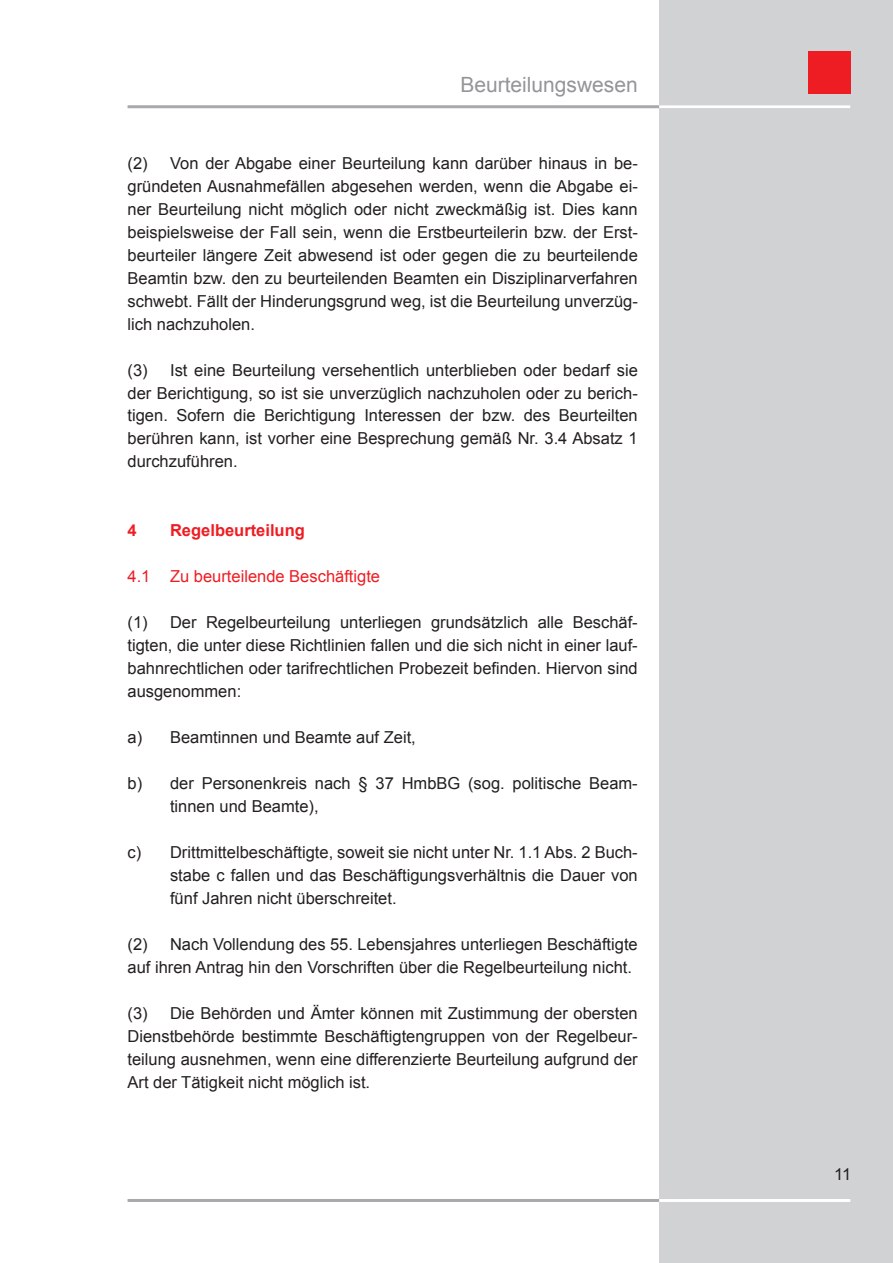
<style>
.page{position:relative;width:893px;height:1263px;background:#fff}
.page>*{position:absolute;margin:0;border:0;box-sizing:border-box;transform-origin:0 0}
.t1{font:21px "Arial";color:#939598}
.t2{font:16.5px/23px "Arial";color:#231f20;text-align:justify}
.t3{font:16.5px "Arial";color:#ee1d23}
.t4{font:700 16.5px "Arial";color:#ee1d23}
</style>
<div class="page">
<div style="left:659px;top:0;width:234px;height:1263px;background:#d1d2d4"></div>
<div style="left:808px;top:51px;width:43px;height:43px;background:#ee1d23"></div>
<hr style="left:128px;top:105px;width:722px;height:3px;background:#a8a9ad">
<hr style="left:659px;top:105px;width:191px;height:3px;background:#fff">
<hr style="left:128px;top:1199px;width:722px;height:3px;background:#a8a9ad">
<hr style="left:659px;top:1199px;width:191px;height:3px;background:#fff">
<p class="t1" style="left:460px;top:71px;width:179px">Beurteilungswesen</p>
<p class="t2" style="left:128px;top:152px;width:512px">(2) Von der Abgabe einer Beurteilung kann darüber hinaus in be&shy;gründeten Ausnahmefällen abgesehen werden, wenn die Abgabe ei&shy;ner Beurteilung nicht möglich oder nicht zweckmäßig ist. Dies kann beispielsweise der Fall sein, wenn die Erstbeurteilerin bzw. der Erst&shy;beurteiler längere Zeit abwesend ist oder gegen die zu beurteilende Beamtin bzw. den zu beurteilenden Beamten ein Disziplinarverfahren schwebt. Fällt der Hinderungsgrund weg, ist die Beurteilung unverzüg&shy;lich nachzuholen.</p>
<p class="t2" style="left:128px;top:358px;width:512px">(3) Ist eine Beurteilung versehentlich unterblieben oder bedarf sie der Berichtigung, so ist sie unverzüglich nachzuholen oder zu berich&shy;tigen. Sofern die Berichtigung Interessen der bzw. des Beurteilten berühren kann, ist vorher eine Besprechung gemäß Nr. 3.4 Absatz 1 durchzuführen.</p>
<p class="t4" style="left:128px;top:519px;width:11px">4</p>
<p class="t4" style="left:170px;top:519px;width:136px">Regelbeurteilung</p>
<p class="t3" style="left:128px;top:566px;width:254px">4.1 Zu beurteilende Beschäftigte</p>
<p class="t2" style="left:128px;top:611px;width:512px">(1) Der Regelbeurteilung unterliegen grundsätzlich alle Beschäf&shy;tigten, die unter diese Richtlinien fallen und die sich nicht in einer lauf&shy;bahnrechtlichen oder tarifrechtlichen Probezeit befinden. Hiervon sind ausgenommen:</p>
<p class="t2" style="left:128px;top:726px;width:290px">a) Beamtinnen und Beamte auf Zeit,</p>
<p class="t2" style="left:170px;top:772px;width:469px;text-indent:-43px">b) der Personenkreis nach § 37 HmbBG (sog. politische Beam&shy;tinnen und Beamte),</p>
<p class="t2" style="left:128px;top:841px;width:35px">c) D</p>
<p class="t2" style="left:170px;top:841px;width:469px;text-indent:12px">rittmittelbeschäftigte, soweit sie nicht unter N r. 1.1 Abs. 2 Buch&shy;stabe c fallen und das Beschäftigungsverhältnis die Dauer von fünf Jahren nicht überschreitet.</p>
<p class="t2" style="left:128px;top:932px;width:512px">(2) Nach Vollendung des 55. Lebensjahres unterliegen Beschäftigte auf ihren Antrag hin den Vorschriften über die Regelbeurteilung nicht.</p>
<p class="t2" style="left:127px;top:1001px;width:512px">(3) Die Behörden und Ämter können mit Zustimmung der obersten Dienstbehörde bestimmte Beschäftigtengruppen von der Regelbeur&shy;teilung ausnehmen, wenn eine differenzierte Beurteilung aufgrund der Art der Tätigkeit nicht möglich ist.</p>
<p class="t2" style="left:834px;top:1163px;width:19px">11</p>
</div>
